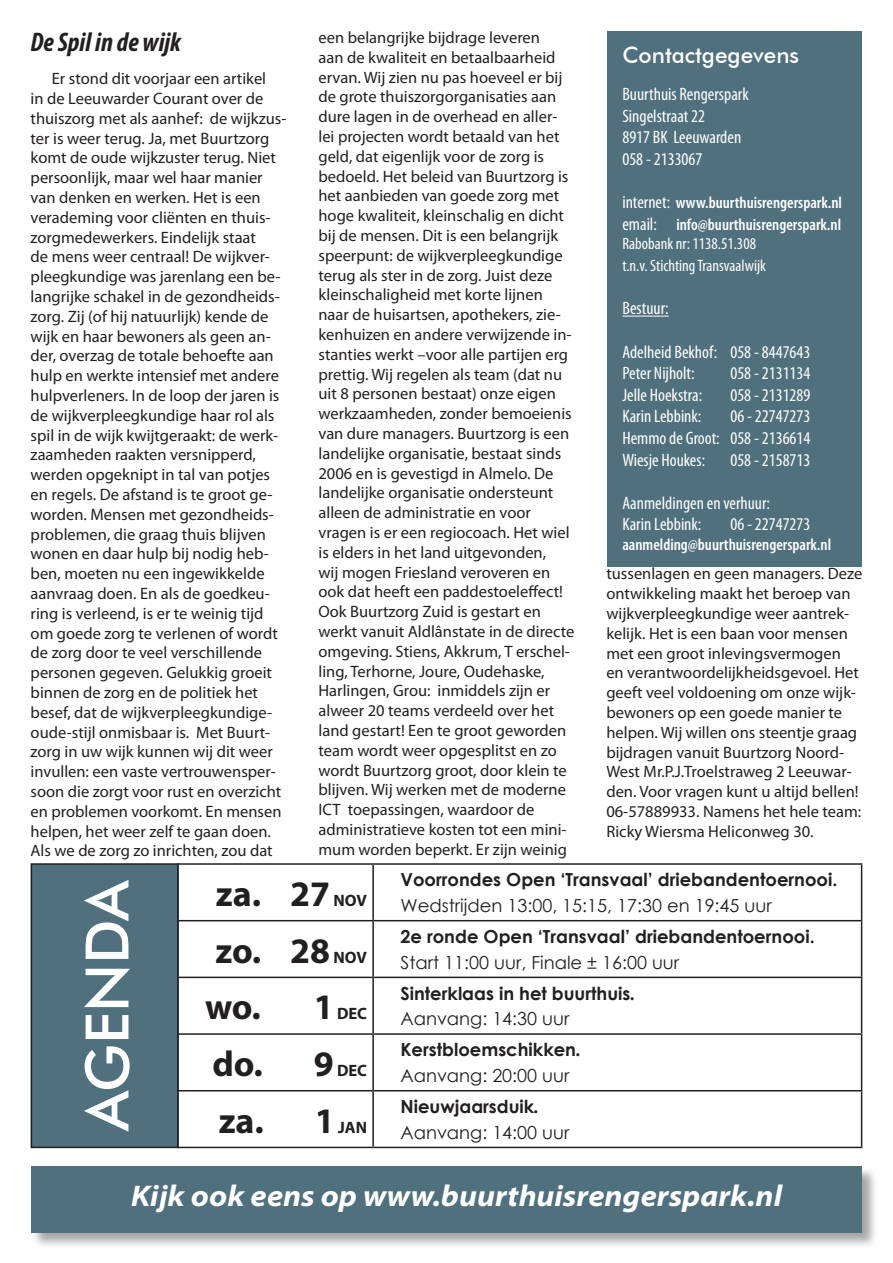
<style>
.page{position:relative;width:893px;height:1263px;background:#fff}
.page>*{position:absolute;margin:0;border:0;box-sizing:border-box;transform-origin:0 0}
.Tabelkop{font:500 60px "Futura BT";color:#fff}
.Hoofdtekst{font:700 36px "Myriad Pro";color:#231f20}
.t1{font:italic 700 semi-expanded 30px "Myriad Pro";color:#fff}
.Koptekst{font:italic 700 condensed 27px "Myriad Pro";color:#231f20}
.Tabelkop-2{font:500 22.5px "Futura BT";color:#fff}
.Tabeltekst{font:condensed 18px "Myriad Pro";color:#fff}
.Hoofdtekst-2{font:700 18px "Century Gothic";color:#231f20}
.Hoofdtekst-3{font:18px "Century Gothic";color:#231f20}
.Hoofdtekst-4{font:16.5px/19.8px "Myriad Pro";color:#231f20}
.Tabeltekst-2{font:600 condensed 16.5px "Myriad Pro";color:#fff}
.Tabeltekst-3{font:condensed 16.5px "Myriad Pro";color:#fff}
.s1{font-weight:400;font-size:18px}
.s2{font-size:16.5px}
.s3{font-style:italic}
</style>
<div class="page">
<div style="left:607px;top:31px;width:255px;height:536px;background:#4f707c"></div>
<hr style="left:622px;top:316px;width:47px;height:1px;background:#fff">
<div style="left:31px;top:864px;width:147px;height:283px;background:#4f707c"></div>
<div style="left:31px;top:863px;width:148px;height:285px;border:2px solid #231f20"></div>
<hr style="left:177px;top:863px;width:196px;height:2px;background:#231f20">
<hr style="left:177px;top:865px;width:2px;height:55px;background:#231f20">
<hr style="left:373px;top:863px;width:489px;height:2px;background:#231f20">
<hr style="left:372px;top:865px;width:2px;height:55px;background:#231f20">
<hr style="left:861px;top:865px;width:1px;height:55px;background:#231f20">
<hr style="left:177px;top:920px;width:196px;height:1px;background:#231f20">
<hr style="left:177px;top:921px;width:2px;height:56px;background:#231f20">
<hr style="left:373px;top:920px;width:489px;height:1px;background:#231f20">
<hr style="left:372px;top:921px;width:2px;height:56px;background:#231f20">
<hr style="left:861px;top:921px;width:1px;height:56px;background:#231f20">
<hr style="left:177px;top:977px;width:196px;height:1px;background:#231f20">
<hr style="left:177px;top:978px;width:2px;height:55px;background:#231f20">
<hr style="left:373px;top:977px;width:489px;height:1px;background:#231f20">
<hr style="left:372px;top:978px;width:2px;height:55px;background:#231f20">
<hr style="left:861px;top:978px;width:1px;height:55px;background:#231f20">
<hr style="left:177px;top:1033px;width:196px;height:2px;background:#231f20">
<hr style="left:177px;top:1035px;width:2px;height:55px;background:#231f20">
<hr style="left:373px;top:1033px;width:489px;height:2px;background:#231f20">
<hr style="left:372px;top:1035px;width:2px;height:55px;background:#231f20">
<hr style="left:861px;top:1035px;width:1px;height:55px;background:#231f20">
<hr style="left:177px;top:1090px;width:196px;height:1px;background:#231f20">
<hr style="left:177px;top:1091px;width:2px;height:56px;background:#231f20">
<hr style="left:373px;top:1090px;width:489px;height:1px;background:#231f20">
<hr style="left:372px;top:1091px;width:2px;height:56px;background:#231f20">
<hr style="left:861px;top:1091px;width:1px;height:56px;background:#231f20">
<hr style="left:177px;top:1147px;width:196px;height:1px;background:#231f20">
<hr style="left:373px;top:1147px;width:489px;height:1px;background:#231f20">
<div style="left:31px;top:1166px;width:847px;height:83px;background:#231f20;opacity:.4"></div>
<div style="left:31px;top:1166px;width:830px;height:66px;background:#4f707c"></div>
<p class="Koptekst" style="left:31px;top:25px;width:152px">De Spil in de wijk</p>
<p class="Hoofdtekst-4" style="left:31px;top:68px;width:257px;text-indent:21px">Er stond dit voorjaar een artikel<br>in de Leeuwarder Courant over de thuiszorg met als aanhef: de wijkzus&shy;ter is weer terug. Ja, met Buurtzorg komt de oude wijkzuster terug. Niet persoonlijk, maar wel haar manier van denken en werken. Het is een verademing voor cliënten en thuis&shy;zorgmedewerkers. Eindelijk staat<br>de mens weer centraal! De wijkver&shy;pleegkundige was jarenlang een be&shy;langrijke schakel in de gezondheids&shy;zorg. Zij (of hij natuurlijk) kende de wijk en haar bewoners als geen an&shy;der, overzag de totale behoefte aan hulp en werkte intensief met andere hulpverleners. In de loop der jaren is de wijkverpleegkundige haar rol als spil in de wijk kwijtgeraakt: de werk&shy;zaamheden raakten versnipperd, werden opgeknipt in tal van potjes en regels. De afstand is te groot ge&shy;worden. Mensen met gezondheids&shy;problemen, die graag thuis blijven wonen en daar hulp bij nodig heb&shy;ben, moeten nu een ingewikkelde aanvraag doen. En als de goedkeu&shy;ring is verleend, is er te weinig tijd om goede zorg te verlenen of wordt de zorg door te veel verschillende personen gegeven. Gelukkig groeit binnen de zorg en de politiek het besef, dat de wijkverpleegkundige&shy;oude-stijl onmisbaar is. Met Buurt&shy;zorg in uw wijk kunnen wij dit weer invullen: een vaste vertrouwensper&shy;soon die zorgt voor rust en overzicht en problemen voorkomt. En mensen helpen, het weer zelf te gaan doen.<br>Als we de zorg zo inrichten, zou dat</p>
<p class="Hoofdtekst-4" style="left:318px;top:27px;width:257px">een belangrijke bijdrage leveren<br>aan de kwaliteit en betaalbaarheid ervan. Wij zien nu pas hoeveel er bij de grote thuiszorgorganisaties aan dure lagen in de overhead en aller&shy;lei projecten wordt betaald van het geld, dat eigenlijk voor de zorg is bedoeld. Het beleid van Buurtzorg is het aanbieden van goede zorg met hoge kwaliteit, kleinschalig en dicht bij de mensen. Dit is een belangrijk speerpunt: de wijkverpleegkundige terug als ster in de zorg. Juist deze kleinschaligheid met korte lijnen naar de huisartsen, apothekers, zie&shy;kenhuizen en andere verwijzende in&shy;stanties werkt –voor alle partijen erg prettig. Wij regelen als team (dat nu uit 8 personen bestaat) onze eigen werkzaamheden, zonder bemoeienis van dure managers. Buurtzorg is een landelijke organisatie, bestaat sinds 2006 en is gevestigd in Almelo. De landelijke organisatie ondersteunt alleen de administratie en voor vragen is er een regiocoach. Het wiel is elders in het land uitgevonden,<br>wij mogen Friesland veroveren en ook dat heeft een paddestoeleffect!<br>Ook Buurtzorg Zuid is gestart en werkt vanuit Aldlânstate in de directe omgeving. Stiens, Akkrum, T erschel&shy;ling, Terhorne, Joure, Oudehaske, Harlingen, Grou: inmiddels zijn er alweer 20 teams verdeeld over het land gestart! Een te groot geworden team wordt weer opgesplitst en zo wordt Buurtzorg groot, door klein te blijven. Wij werken met de moderne ICT toepassingen, waardoor de administratieve kosten tot een mini&shy;mum worden beperkt. Er zijn weinig</p>
<p class="Tabelkop-2" style="left:622px;top:42px;width:178px">Contactgegevens</p>
<p class="Tabeltekst" style="left:622px;top:83px;width:128px">Buurthuis Rengerspark</p>
<p class="Tabeltekst" style="left:622px;top:105px;width:84px">Singelstraat 22</p>
<p class="Tabeltekst" style="left:622px;top:126px;width:120px">8917 BK Leeuwarden</p>
<p class="Tabeltekst" style="left:622px;top:148px;width:81px">058 - 2133067</p>
<p class="Tabeltekst-2" style="left:622px;top:192px;width:221px"><span class="s1">internet:</span> www.buurthuisrengerspark.nl</p>
<p class="Tabeltekst-2" style="left:622px;top:214px;width:220px"><span class="s1">email:</span> info@buurthuisrengerspark.nl</p>
<p class="Tabeltekst-3" style="left:622px;top:234px;width:135px">Rabobank nr: 1138.51.308</p>
<p class="Tabeltekst-3" style="left:622px;top:256px;width:145px">t.n.v. Stichting Transvaalwijk</p>
<p class="Tabeltekst" style="left:622px;top:297px;width:48px">Bestuur:</p>
<p class="Tabeltekst" style="left:622px;top:341px;width:189px">Adelheid Bekhof: 058 - 8447643</p>
<p class="Tabeltekst" style="left:622px;top:362px;width:74px">Peter Nijholt:</p>
<p class="Tabeltekst" style="left:730px;top:362px;width:81px">058 - 2131134</p>
<p class="Tabeltekst" style="left:622px;top:384px;width:81px">Jelle Hoekstra:</p>
<p class="Tabeltekst" style="left:730px;top:384px;width:81px">058 - 2131289</p>
<p class="Tabeltekst" style="left:622px;top:405px;width:81px">Karin Lebbink:</p>
<p class="Tabeltekst" style="left:730px;top:405px;width:81px">06 - 22747273</p>
<p class="Tabeltekst" style="left:622px;top:427px;width:189px">Hemmo de Groot: 058 - 2136614</p>
<p class="Tabeltekst" style="left:622px;top:449px;width:84px">Wiesje Houkes:</p>
<p class="Tabeltekst" style="left:730px;top:449px;width:81px">058 - 2158713</p>
<p class="Tabeltekst" style="left:622px;top:492px;width:149px">Aanmeldingen en verhuur:</p>
<p class="Tabeltekst" style="left:622px;top:513px;width:81px">Karin Lebbink:</p>
<p class="Tabeltekst" style="left:730px;top:513px;width:81px">06 - 22747273</p>
<p class="Tabeltekst-2" style="left:622px;top:534px;width:210px">aanmelding@buurthuisrengerspark.nl</p>
<p class="Hoofdtekst-4" style="left:606px;top:564px;width:257px">tussenlagen en geen managers. Deze ontwikkeling maakt het beroep van wijkverpleegkundige weer aantrek&shy;kelijk. Het is een baan voor mensen met een groot inlevingsvermogen en verantwoordelijkheidsgevoel. Het geeft veel voldoening om onze wijk&shy;bewoners op een goede manier te helpen. Wij willen ons steentje graag bijdragen vanuit Buurtzorg Noord-West Mr.P.J.Troelstraweg 2 Leeuwar&shy;den. Voor vragen kunt u altijd bellen!<br>06-57889933. Namens het hele team:<br>Ricky Wiersma Heliconweg 30.</p>
<p class="Tabelkop" style="left:71px;top:1131px;width:253px;rotate:-90deg">AGENDA</p>
<p class="Hoofdtekst" style="left:216px;top:870px;width:153px">za. 27 <span class="s2">NOV</span></p>
<p class="Hoofdtekst" style="left:216px;top:927px;width:153px">zo. 28 <span class="s2">NOV</span></p>
<p class="Hoofdtekst" style="left:205px;top:983px;width:163px">wo. 1 <span class="s2">DEC</span></p>
<p class="Hoofdtekst" style="left:212px;top:1040px;width:156px">do. 9 <span class="s2">DEC</span></p>
<p class="Hoofdtekst" style="left:219px;top:1097px;width:150px">za. 1 <span class="s2">JAN</span></p>
<p class="Hoofdtekst-2" style="left:400px;top:866px;width:439px">Voorrondes Open ‘Transvaal’ driebandentoernooi.</p>
<p class="Hoofdtekst-3" style="left:400px;top:893px;width:373px">Wedstrijden 13:00, 15:15, 17:30 en 19:45 uur</p>
<p class="Hoofdtekst-2" style="left:400px;top:923px;width:416px">2e ronde Open ‘Transvaal’ driebandentoernooi.</p>
<p class="Hoofdtekst-3" style="left:400px;top:949px;width:280px">Start 11:00 uur, Finale ± 16:00 uur</p>
<p class="Hoofdtekst-2" style="left:400px;top:979px;width:237px">Sinterklaas in het buurthuis<span class="s3">.</span></p>
<p class="Hoofdtekst-3" style="left:400px;top:1006px;width:171px">Aanvang: 14:30 uur</p>
<p class="Hoofdtekst-2" style="left:400px;top:1036px;width:182px">Kerstbloemschikken<span class="s3">.</span></p>
<p class="Hoofdtekst-3" style="left:400px;top:1063px;width:171px">Aanvang: 20:00 uur</p>
<p class="Hoofdtekst-2" style="left:400px;top:1093px;width:140px">Nieuwjaarsduik<span class="s3">.</span></p>
<p class="Hoofdtekst-3" style="left:400px;top:1119px;width:171px">Aanvang: 14:00 uur</p>
<p class="t1" style="left:131px;top:1179px;width:653px">Kijk ook eens op www.buurthuisrengerspark.nl</p>
</div>
